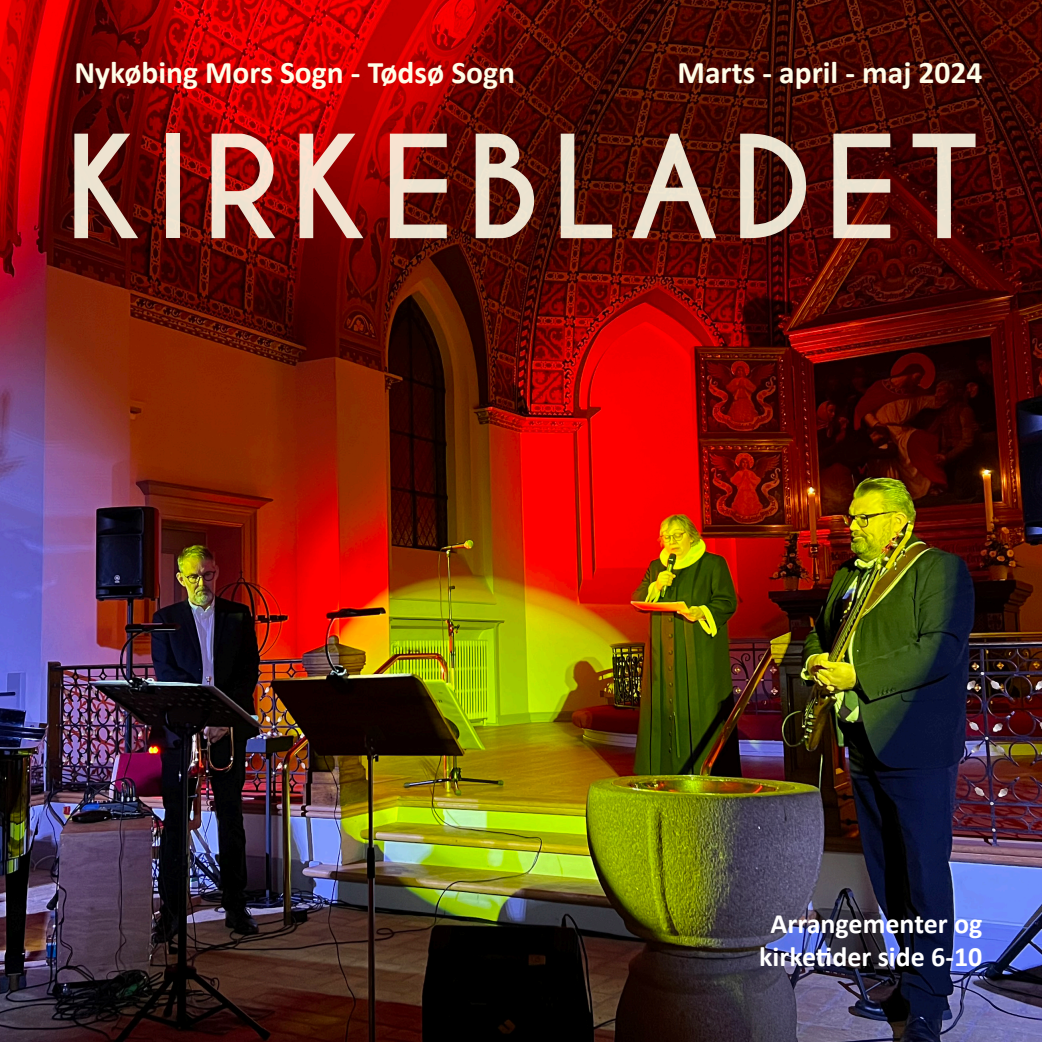
<style>
.page{position:relative;width:1042px;height:1042px;background:#fff}
.page>*{position:absolute;margin:0;border:0;box-sizing:border-box;transform-origin:0 0}
.t1{font:700 133.7px "Caviar Dreams";letter-spacing:.08em;color:#fffde9}
.Brødtekst{font:700 31.5px "Calibri";color:#fffde8}
.Overskrift{font:700 28px "Calibri";color:#fff}
</style>
<div class="page">
<img style="left:0;top:0;width:1042px;height:1042px">
<p class="Brødtekst" style="left:74px;top:50px;width:442px">Nykøbing Mors Sogn - Tødsø Sogn</p>
<p class="Brødtekst" style="left:677px;top:50px;width:306px">Marts - april - maj 2024</p>
<h1 class="t1" style="left:64px;top:107px;width:916px">KIRKEBLADET</h1>
<p class="Overskrift" style="left:770px;top:903px;width:213px">Arrangementer og</p>
<p class="Overskrift" style="left:759px;top:937px;width:225px">kirketider side 6-10</p>
</div>
